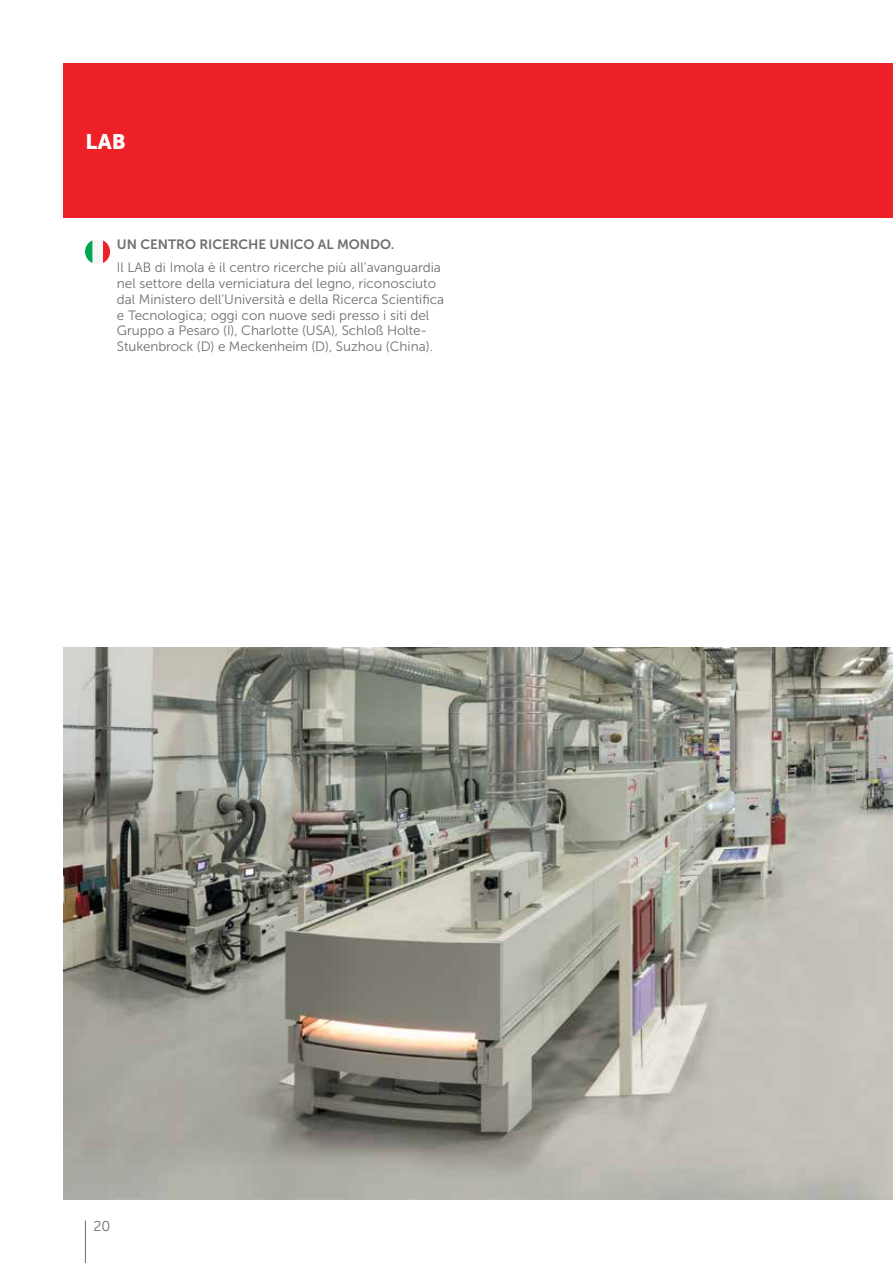
<style>
.page{position:relative;width:893px;height:1263px;background:#fff}
.page>*{position:absolute;margin:0;border:0;box-sizing:border-box;transform-origin:0 0}
.t1{font:21px "Museo Sans 900";color:#fff}
.t2{font:14.25px "Museo Sans 300";color:#6d6e71}
.t3{font:13.5px/15.8px "Museo Sans 300";color:#6d6e71}
.t4{font:13.5px "Museo Sans 700";color:#6d6e71}
</style>
<div class="page">
<hr style="left:85px;top:1220px;width:1px;height:43px;background:#6d6e71">
<div style="left:64px;top:64px;width:829px;height:154px;background:#ed2127"></div>
<img style="left:64px;top:647px;width:829px;height:552px">
<svg style="left:85px;top:240px;width:25px;height:23px"></svg>
<h1 class="t1" style="left:85px;top:129px;width:42px">LAB</h1>
<p class="t4" style="left:117px;top:237px;width:279px">UN CENTRO RICERCHE U NICO AL MONDO.</p>
<p class="t3" style="left:117px;top:260px;width:329px">Il LAB di Imola è il centro ricerche più all’avanguardia nel settore della verniciatura del legno, riconosciuto dal Ministero dell’Università e della Ricerca Scientifica e Tecnologica; oggi con nuove sedi presso i siti del Gruppo a Pesaro (I), Charlotte (USA), Schloß Holte-Stukenbrock (D) e Meckenheim (D), Suzhou (China).</p>
<p class="t2" style="left:94px;top:1218px;width:18px">20</p>
</div>
